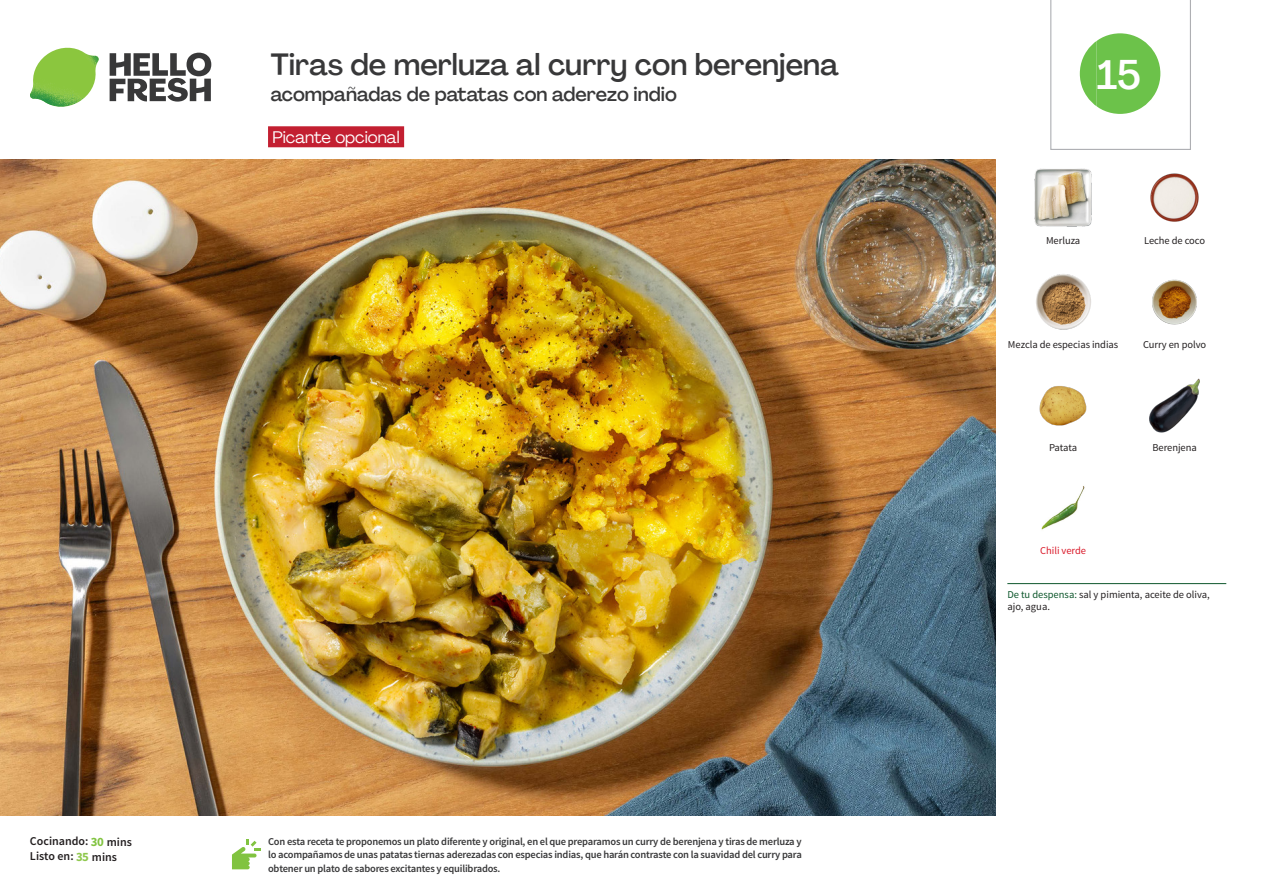
<style>
.page{position:relative;width:1263px;height:893px;background:#fff}
.page>*{position:absolute;margin:0;border:0;box-sizing:border-box;transform-origin:0 0}
._24_Recipe_Nr_Bag{font:500 40.5px "Agrandir";color:#fff}
._15_Titel_UK{font:500 30px "Agrandir";color:#383839}
._15_Titel_UK-2{font:500 19.5px "Agrandir";color:#383839}
._02_Box_Type{font:16.5px "Agrandir";color:#fff}
._04_Intro{font:600 12px "Source Sans Pro";color:#231f20}
._14_Allergene_Text_7pt{font:600 10.5px/13.5px "Source Sans Pro";letter-spacing:-.02em;color:#383839;text-align:justify}
._18_FRONT_ingredients_UK{font:10.5px/12px "Source Sans Pro";letter-spacing:-.005em;color:#231f20}
._18_FRONT_ingredients_UK-2{font:10.5px "Source Sans Pro";letter-spacing:-.005em;color:#da1b2b}
.s1{font-weight:700;font-size:12.75px;color:#81c340}
.s2{font-weight:700;font-size:12.75px;color:#8fc84e}
.s3{color:#0e572c}
</style>
<div class="page">
<svg style="left:110px;top:53px;width:101px;height:49px"></svg>
<img style="left:30px;top:48px;width:69px;height:59px">
<div style="left:268px;top:126px;width:136px;height:21px;background:#c31f31"></div>
<img style="left:0;top:159px;width:995px;height:657px">
<hr style="left:1007px;top:583px;width:219px;height:1px;background:#0e572c">
<svg style="left:232px;top:839px;width:28px;height:30px"></svg>
<img style="left:1034px;top:169px;width:58px;height:57px">
<img style="left:1150px;top:173px;width:49px;height:49px">
<img style="left:1152px;top:279px;width:45px;height:46px">
<img style="left:1036px;top:274px;width:55px;height:56px">
<img style="left:1149px;top:378px;width:51px;height:55px">
<img style="left:1039px;top:386px;width:48px;height:40px">
<img style="left:1041px;top:486px;width:44px;height:44px">
<svg style="left:1050px;top:0;width:141px;height:150px"></svg>
<p class="_15_Titel_UK" style="left:271px;top:46px;width:570px">Tiras de merluza al curry con berenjena</p>
<p class="_15_Titel_UK-2" style="left:271px;top:82px;width:408px">acompañadas de patatas con aderezo indio</p>
<p class="_02_Box_Type" style="left:272px;top:127px;width:129px">Picante opcional</p>
<p class="_04_Intro" style="left:30px;top:833px;width:103px">Cocinando: <span class="s1">30</span> mins</p>
<p class="_04_Intro" style="left:30px;top:848px;width:89px">Listo en: <span class="s2">35</span> mins</p>
<p class="_14_Allergene_Text_7pt" style="left:268px;top:835px;width:535px">Con esta receta te proponemos un plato diferente y original, en el que preparamos un curry de berenjena y tiras de merluza y lo acompañamos de unas patatas tiernas aderezadas con especias indias, que harán contraste con la suavidad del curry para obtener un plato de sabores excitantes y equilibrados.</p>
<p class="_24_Recipe_Nr_Bag" style="left:1097px;top:50px;width:46px">15</p>
<p class="_18_FRONT_ingredients_UK" style="left:1046px;top:235px;width:36px">Merluza</p>
<p class="_18_FRONT_ingredients_UK" style="left:1144px;top:235px;width:62px">Leche de coco</p>
<p class="_18_FRONT_ingredients_UK" style="left:1008px;top:339px;width:112px">Mezcla de especias indias</p>
<p class="_18_FRONT_ingredients_UK" style="left:1143px;top:339px;width:65px">Curry en polvo</p>
<p class="_18_FRONT_ingredients_UK" style="left:1049px;top:441px;width:30px">Patata</p>
<p class="_18_FRONT_ingredients_UK" style="left:1152px;top:441px;width:46px">Berenjena</p>
<p class="_18_FRONT_ingredients_UK-2" style="left:1040px;top:544px;width:47px">Chili verde</p>
<p class="_18_FRONT_ingredients_UK" style="left:1007px;top:589px;width:204px"><span class="s3">De tu despensa:</span> sal y pimienta, aceite de oliva, ajo, agua.</p>
</div>
